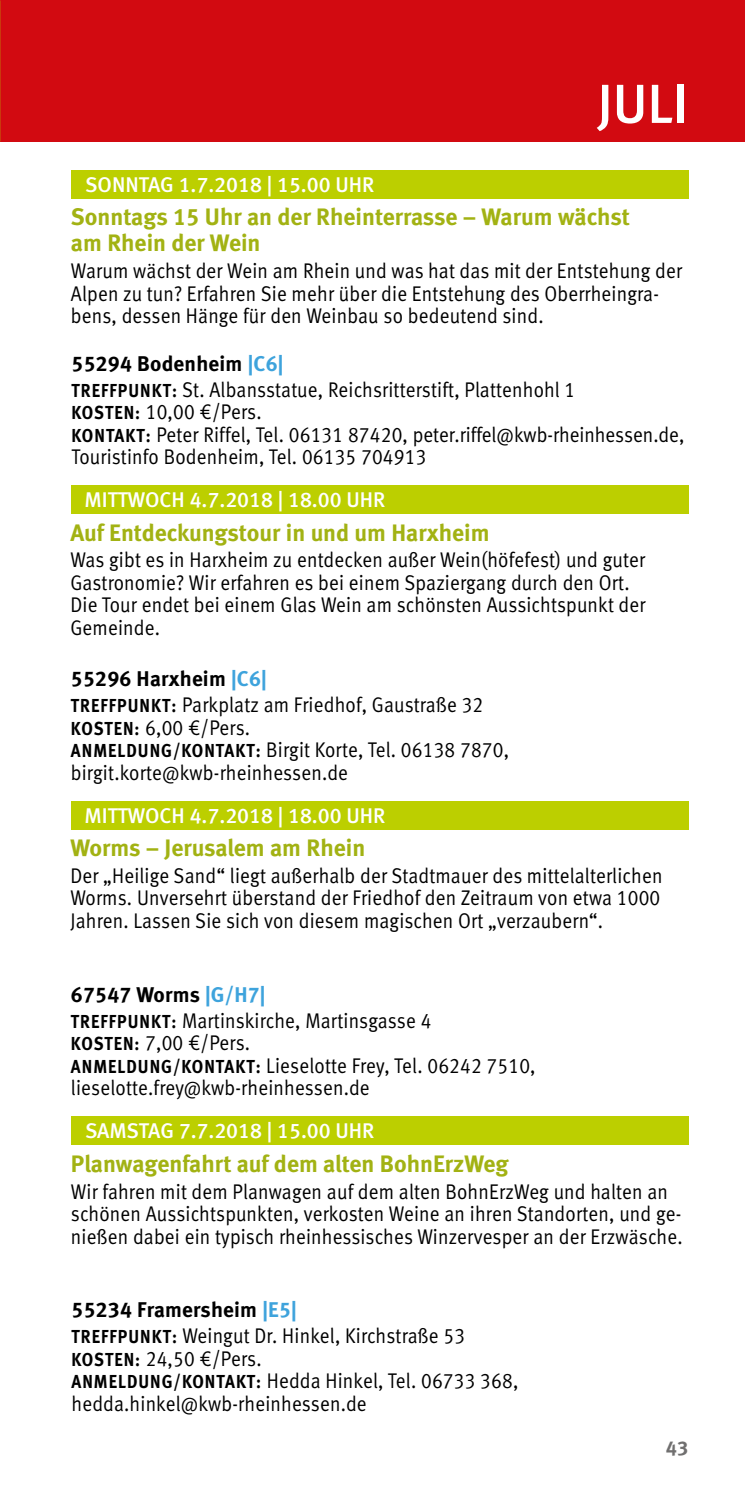
<style>
.page{position:relative;width:745px;height:1489px;background:#fff}
.page>*{position:absolute;margin:0;border:0;box-sizing:border-box;transform-origin:0 0}
.t1{font:55px "Meta Medium LF";color:#fff}
.t2{font:23.75px/26.2px "Meta Bold LF";color:#a2b213}
.t3{font:21.25px/22.5px "Meta Normal LF";letter-spacing:.01em;color:#000;scale:.9 1}
.t4{font:21.25px "Meta Medium LF";color:#fff}
.t5{font:21.25px "Meta Bold LF";letter-spacing:.01em;color:#000}
.t6{font:20px "Meta Bold LF";color:#706f6f}
.s1{color:#3ea3dc}
.s2{font-family:"Meta Bold LF";font-size:18.75px}
</style>
<div class="page">
<div style="left:0;top:0;width:744px;height:142px;background:#d20a11"></div>
<img style="left:0;top:0;width:1px;height:142px">
<div style="left:71px;top:485px;width:616px;height:29px;background:#bccf00"></div>
<div style="left:71px;top:801px;width:616px;height:28px;background:#bccf00"></div>
<div style="left:71px;top:170px;width:616px;height:28px;background:#bccf00"></div>
<div style="left:71px;top:1116px;width:616px;height:28px;background:#bccf00"></div>
<h1 class="t1" style="left:596px;top:72px;width:92px">JULI</h1>
<p class="t4" style="left:85px;top:172px;width:290px">SONNTAG 1.7.2018 | 15.00 UHR</p>
<p class="t2" style="left:71px;top:203px;width:560px">Sonntags 15 Uhr an der Rheinterrasse – Warum wächst am Rhein der Wein</p>
<p class="t3" style="left:71px;top:259px;width:680px">Warum wächst der Wein am Rhein und was hat das mit der Entstehung der<br>Alpen zu tun? Erfahren Sie mehr über die Entstehung des Oberrheingra&shy;bens, dessen Hänge für den Weinbau so bedeutend sind.</p>
<p class="t5" style="left:71px;top:351px;width:213px">55294 Bodenheim <span class="s1">|C6|</span></p>
<p class="t3" style="left:71px;top:378px;width:682px"><span class="s2">TREFFPUNKT:</span> St. Albansstatue, Reichsritterstift, Plattenhohl 1<br><span class="s2">KOSTEN:</span> 10,00 €/Pers.<br><span class="s2">KONTAKT:</span> Peter Riffel, Tel. 06131 87420, peter.riffel@kwb-rheinhessen.de, Touristinfo Bodenheim, Tel. 06135 704913</p>
<p class="t4" style="left:84px;top:487px;width:302px">MITTWOCH 4.7.2018 | 18.00 UHR</p>
<p class="t2" style="left:70px;top:519px;width:420px">Auf Entdeckungstour in und um Harxheim</p>
<p class="t3" style="left:70px;top:548px;width:640px">Was gibt es in Harxheim zu entdecken außer Wein(höfefest) und guter Gastronomie? Wir erfahren es bei einem Spaziergang durch den Ort.<br>Die Tour endet bei einem Glas Wein am schönsten Aussichtspunkt der Gemeinde.</p>
<p class="t5" style="left:71px;top:666px;width:197px">55296 Harxheim <span class="s1">|C6|</span></p>
<p class="t3" style="left:71px;top:693px;width:488px"><span class="s2">TREFFPUNKT:</span> Parkplatz am Friedhof, Gaustraße 32<br><span class="s2">KOSTEN:</span> 6,00 €/Pers.<br><span class="s2">ANMELDUNG/KONTAKT:</span> Birgit Korte, Tel. 06138 7870, birgit.korte@kwb-rheinhessen.de</p>
<p class="t4" style="left:84px;top:803px;width:302px">MITTWOCH 4.7.2018 | 18.00 UHR</p>
<p class="t2" style="left:70px;top:834px;width:296px">Worms – Jerusalem am Rhein</p>
<p class="t3" style="left:70px;top:864px;width:659px;text-align:justify">Der „Heilige Sand“ liegt außerhalb der Stadtmauer des mittelalterlichen Worms. Unversehrt überstand der Friedhof den Zeitraum von etwa 1000<br>Jahren. Lassen Sie sich von diesem magischen Ort „verzaubern“.</p>
<p class="t5" style="left:71px;top:981px;width:196px">67547 Worms <span class="s1">|G/H7|</span></p>
<p class="t3" style="left:71px;top:1009px;width:517px"><span class="s2">TREFFPUNKT:</span> Martinskirche, Martinsgasse 4<br><span class="s2">KOSTEN:</span> 7,00 €/Pers.<br><span class="s2">ANMELDUNG/KONTAKT:</span> Lieselotte Frey, Tel. 06242 7510, lieselotte.frey@kwb-rheinhessen.de</p>
<p class="t4" style="left:85px;top:1118px;width:290px">SAMSTAG 7.7.2018 | 15.00 UHR</p>
<p class="t2" style="left:71px;top:1149px;width:439px">Planwagenfahrt auf dem alten BohnErzWeg</p>
<p class="t3" style="left:71px;top:1179px;width:680px">Wir fahren mit dem Planwagen auf dem alten BohnErzWeg und halten an schönen Aussichtspunkten, verkosten Weine an ihren Standorten, und ge&shy;nießen dabei ein typisch rheinhessisches Winzervesper an der Erzwäsche.</p>
<p class="t5" style="left:71px;top:1297px;width:226px">55234 Framersheim <span class="s1">|E5|</span></p>
<p class="t3" style="left:71px;top:1324px;width:497px"><span class="s2">TREFFPUNKT:</span> Weingut Dr. Hinkel, Kirchstraße 53<br><span class="s2">KOSTEN:</span> 24,50 €/Pers.<br><span class="s2">ANMELDUNG/KONTAKT:</span> Hedda Hinkel, Tel. 06733 368, hedda.hinkel@kwb-rheinhessen.de</p>
<p class="t6" style="left:665px;top:1435px;width:24px">43</p>
</div>
